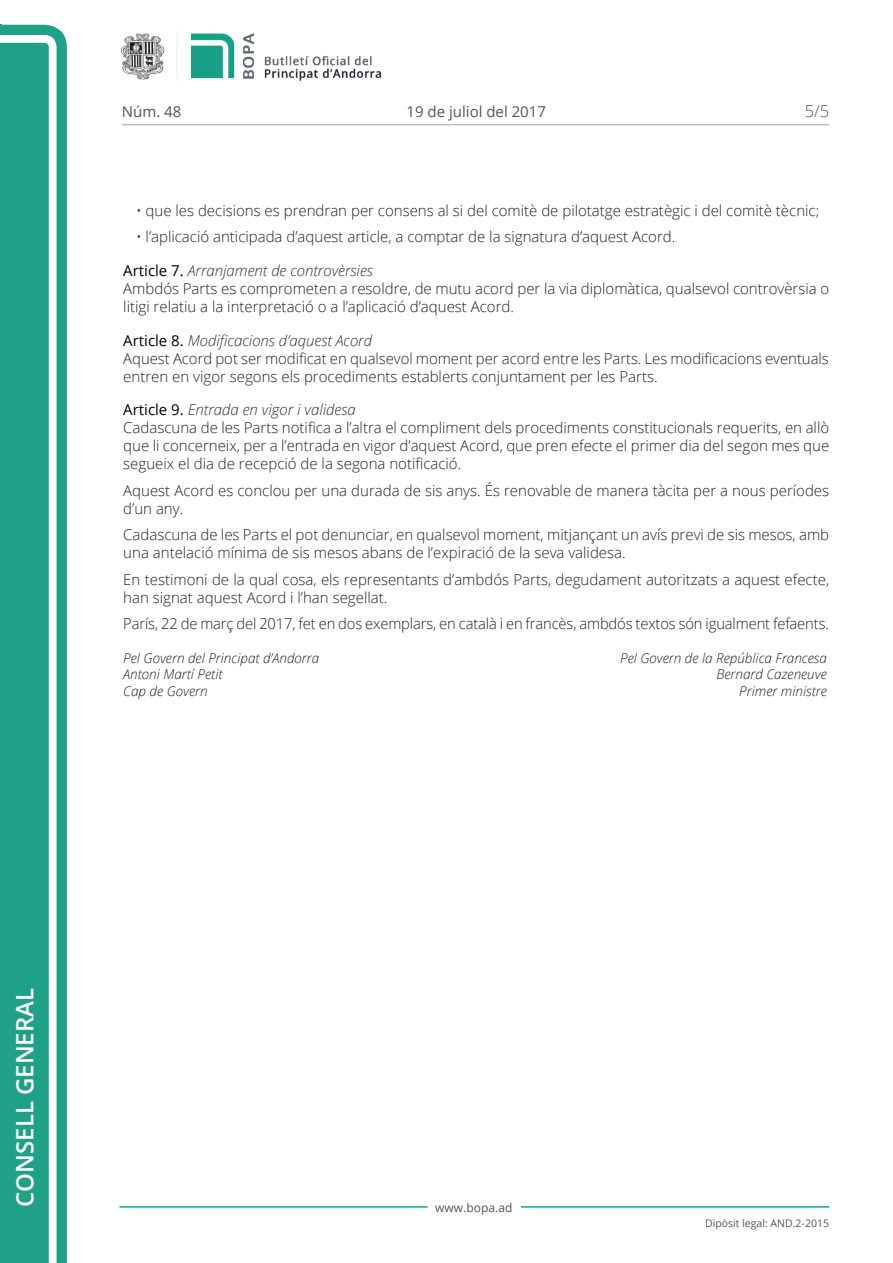
<style>
.page{position:relative;width:893px;height:1263px;background:#fff}
.page>*{position:absolute;margin:0;border:0;box-sizing:border-box;transform-origin:0 0}
.t1{font:600 24px "Open Sans";color:#fff}
.t2{font:300 16.5px "Open Sans";color:#545454}
.Body_text{font:300 15px/18px "Open Sans";color:#231f20}
.Body_text_i{font:300 15px "Open Sans";color:#231f20}
.Titol_7{font:italic 300 15px "Open Sans";color:#303030}
.t3{font:15px "Open Sans";color:#545454}
.signatura{font:italic 300 13.5px "Open Sans";color:#231f20}
.t4{font:12px "Open Sans";color:#545454}
.t5{font:10.5px "Open Sans";color:#545454}
.s1{font-weight:400;font-style:normal;color:#000}
</style>
<div class="page">
<svg style="left:0;top:25px;width:67px;height:1238px;fill:#1ea187"></svg>
<div style="left:0;top:43px;width:49px;height:1220px;background:#1ea187"></div>
<img style="left:122px;top:32px;width:260px;height:49px">
<hr style="left:119px;top:1206px;width:309px;height:2px;background:#00ae91">
<hr style="left:521px;top:1206px;width:308px;height:2px;background:#00ae91">
<hr style="left:122px;top:124px;width:707px;height:1px;background:#bcbdc0">
<p class="t3" style="left:122px;top:102px;width:61px">Núm. 48</p>
<p class="t3" style="left:406px;top:102px;width:141px">19 de juliol del 2017</p>
<p class="t2" style="left:805px;top:100px;width:26px">5/5</p>
<p class="Body_text_i" style="left:136px;top:200px;width:685px">• que les decisions es prendran per consens al si del comitè de pilotatge estratègic i del comitè tècnic;</p>
<p class="Body_text_i" style="left:136px;top:226px;width:541px">• l’aplicació anticipada d’aquest article, a comptar de la signatura d’aquest Acord.</p>
<p class="Titol_7" style="left:123px;top:260px;width:251px"><span class="s1">Article 7.</span> Arranjament de controvèrsies</p>
<p class="Body_text" style="left:123px;top:279px;width:707px">Ambdós Parts es comprometen a resoldre, de mutu acord per la via diplomàtica, qualsevol controvèrsia o litigi relatiu a la interpretació o a l’aplicació d’aquest Acord.</p>
<p class="Titol_7" style="left:123px;top:330px;width:250px"><span class="s1">Article 8.</span> Modificacions d’aquest Acord</p>
<p class="Body_text" style="left:123px;top:349px;width:707px">Aquest Acord pot ser modificat en qualsevol moment per acord entre les Parts. Les modificacions eventuals entren en vigor segons els procediments establerts conjuntament per les Parts.</p>
<p class="Titol_7" style="left:123px;top:400px;width:234px"><span class="s1">Article 9.</span> Entrada en vigor i validesa</p>
<p class="Body_text" style="left:123px;top:419px;width:707px;text-align:justify">Cadascuna de les Parts notifica a l’altra el compliment dels procediments constitucionals requerits, en allò que li concerneix, per a l’entrada en vigor d’aquest Acord, que pren efecte el primer dia del segon mes que segueix el dia de recepció de la segona notificació.</p>
<p class="Body_text" style="left:123px;top:481px;width:707px">Aquest Acord es conclou per una durada de sis anys. És renovable de manera tàcita per a nous períodes d’un any.</p>
<p class="Body_text" style="left:123px;top:526px;width:707px">Cadascuna de les Parts el pot denunciar, en qualsevol moment, mitjançant un avís previ de sis mesos, amb una antelació mínima de sis mesos abans de l’expiració de la seva validesa.</p>
<p class="Body_text" style="left:123px;top:570px;width:707px">En testimoni de la qual cosa, els representants d’ambdós Parts, degudament autoritzats a aquest efecte, han signat aquest Acord i l’han segellat.</p>
<p class="Body_text" style="left:123px;top:615px;width:707px">París, 22 de març del 2017, fet en dos exemplars, en català i en francès, ambdós textos són igualment fefaents.</p>
<p class="signatura" style="left:123px;top:649px;width:197px">Pel Govern del Principat d’Andorra</p>
<p class="signatura" style="left:620px;top:649px;width:208px">Pel Govern de la República Francesa</p>
<p class="signatura" style="left:123px;top:665px;width:101px">Antoni Martí Petit</p>
<p class="signatura" style="left:717px;top:665px;width:112px">Bernard Cazeneuve</p>
<p class="signatura" style="left:123px;top:682px;width:86px">Cap de Govern</p>
<p class="signatura" style="left:739px;top:682px;width:89px">Primer ministre</p>
<h1 class="t1" style="left:8px;top:1207px;width:220px;rotate:-90deg">Consell General</h1>
<p class="t4" style="left:435px;top:1199px;width:79px">www.bopa.ad</p>
<p class="t5" style="left:705px;top:1216px;width:125px">Dipòsit legal: AND.2-2015</p>
</div>
